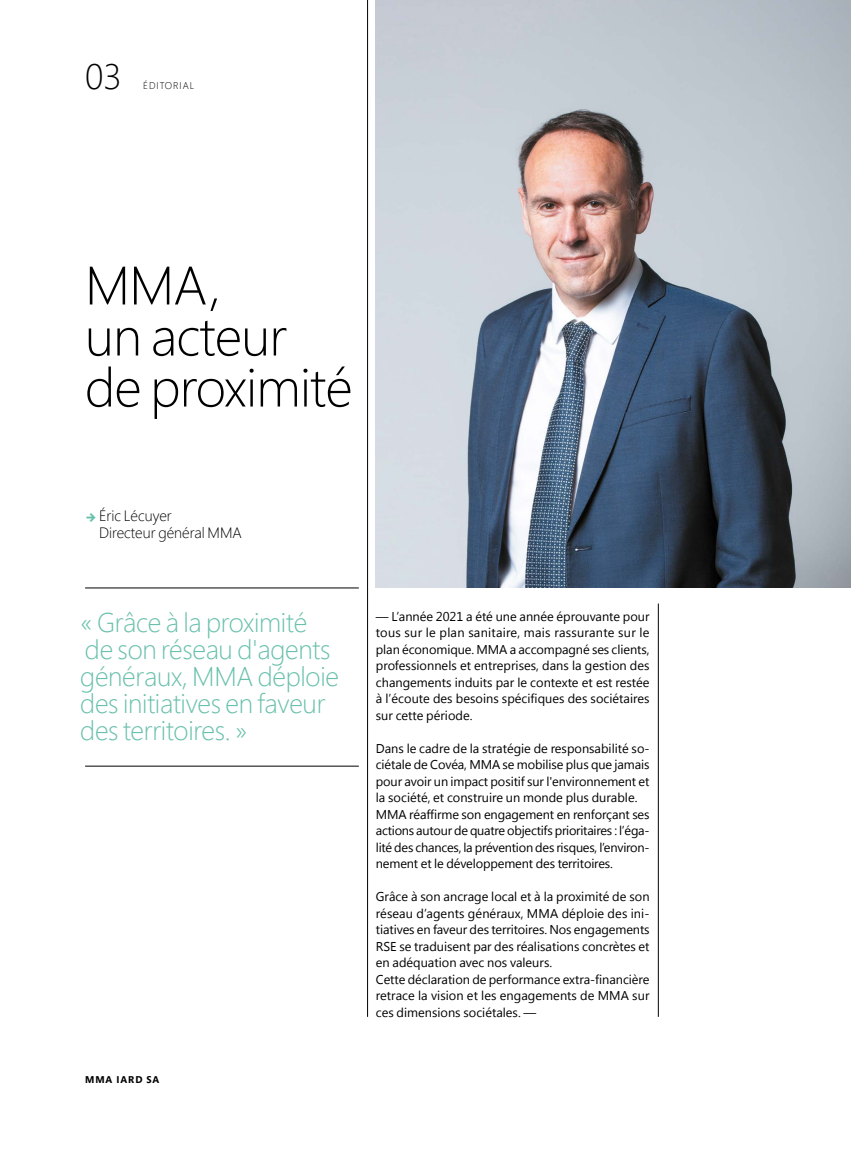
<style>
.page{position:relative;width:851px;height:1149px;background:#fff}
.page>*{position:absolute;margin:0;border:0;box-sizing:border-box;transform-origin:0 0}
.t1{font:300 54px/51px "Segoe Pro Display";letter-spacing:-.01em;color:#000}
.t2{font:300 36px "Segoe Pro Display";color:#000}
.t3{font:300 27px/27px "Segoe Pro Display";letter-spacing:-.01em;color:#69c0ac}
.t4{font:300 15px/16.5px "Segoe Pro Display";color:#000}
.t5{font:12.75px/16.5px "Segoe UI";letter-spacing:-.005em;color:#000}
.t6{font:700 9.75px "Segoe Pro Display";letter-spacing:.1em;color:#000}
.t7{font:300 9.75px "Segoe Pro Display";letter-spacing:.1em;color:#000}
.s1{font-family:"Flesh Plain";font-weight:400;font-size:12.3px;color:#69c0ac}
</style>
<div class="page">
<hr style="left:367px;top:0;width:1px;height:1016px;background:#000">
<img style="left:376px;top:0;width:474px;height:587px">
<hr style="left:658px;top:603px;width:1px;height:413px;background:#000">
<hr style="left:85px;top:587px;width:274px;height:1px;background:#000">
<hr style="left:85px;top:765px;width:274px;height:1px;background:#000">
<h2 class="t2" style="left:85px;top:52px;width:38px">03</h2>
<p class="t7" style="left:143px;top:79px;width:53px">ÉDITORIAL</p>
<h1 class="t1" style="left:85px;top:258px;width:269px">MMA,<br>un acteur de proximité</h1>
<p class="t4" style="left:99px;top:507px;width:144px;text-indent:-14px"><span class="s1">w</span> Éric Lécuyer<br>Directeur général MMA</p>
<h3 class="t3" style="left:80px;top:608px;width:260px">« Grâce à la proximité de son réseau d'agents généraux, MMA déploie des initiatives en faveur des territoires. »</h3>
<p class="t6" style="left:85px;top:1072px;width:76px">MMA IARD SA</p>
<p class="t5" style="left:376px;top:607px;width:275px;text-align:justify">— L’année 2021 a été une année éprouvante pour tous sur le plan sanitaire, mais rassurante sur le plan économique. MMA a accompagné ses clients, professionnels et entreprises, dans la gestion des changements induits par le contexte et est restée à l’écoute des besoins spécifiques des sociétaires sur cette période.</p>
<p class="t5" style="left:376px;top:739px;width:275px">Dans le cadre de la stratégie de responsabilité so&shy;ciétale de Covéa, MMA se mobilise plus que jamais pour avoir un impact positif sur l'environnement et la société, et construire un monde plus durable.<br>MMA réaffirme son engagement en renforçant ses actions autour de quatre objectifs prioritaires : l’éga&shy;lité des chances, la prévention des risques, l’environ&shy;nement et le développement des territoires.</p>
<p class="t5" style="left:376px;top:887px;width:275px">Grâce à son ancrage local et à la proximité de son réseau d’agents généraux, MMA déploie des ini&shy;tiatives en faveur des territoires. Nos engagements RSE se traduisent par des réalisations concrètes et en adéquation avec nos valeurs.<br>Cette déclaration de performance extra-financière retrace la vision et les engagements de MMA sur ces dimensions sociétales. —</p>
</div>
